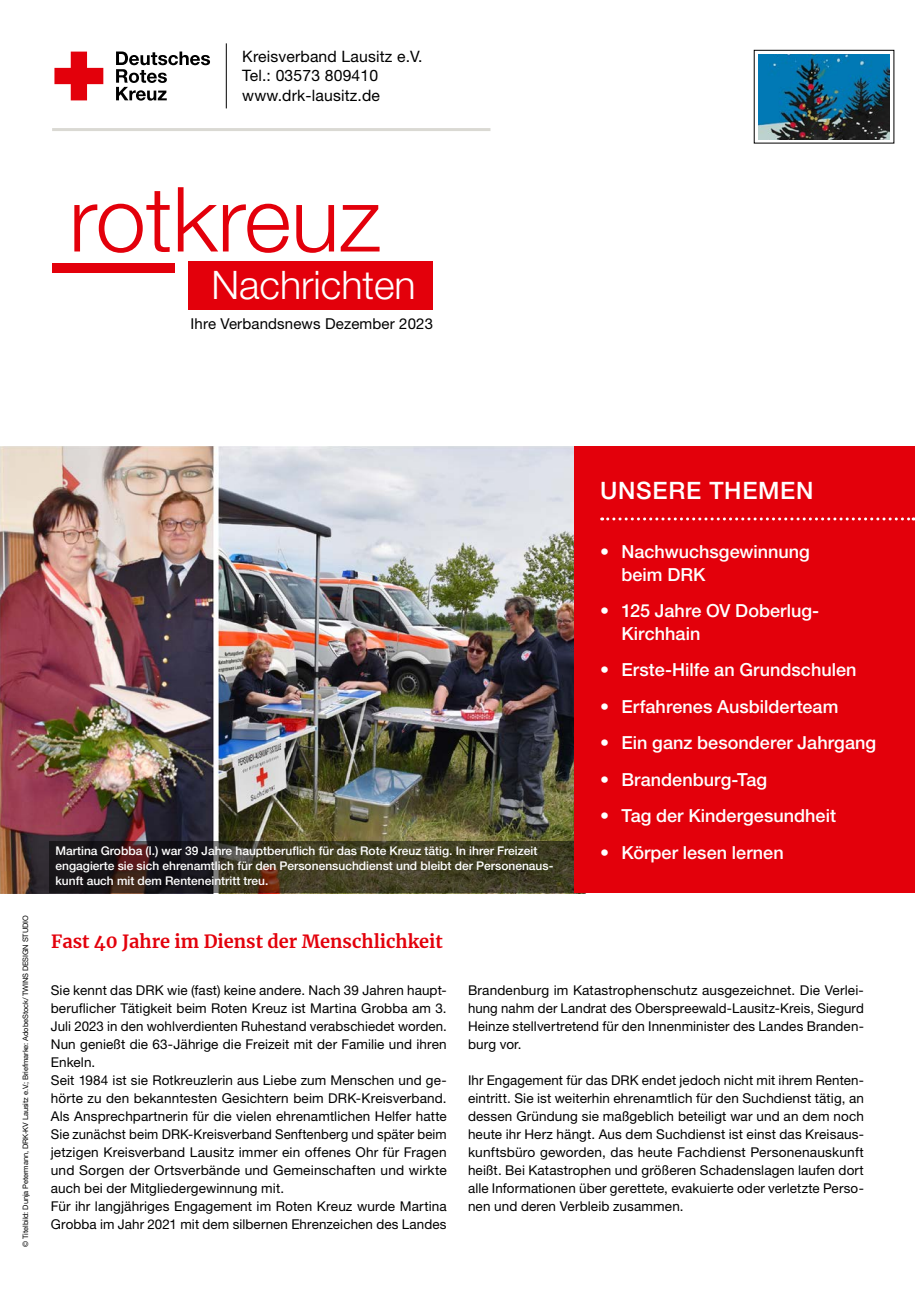
<style>
.page{position:relative;width:915px;height:1297px;background:#fff}
.page>*{position:absolute;margin:0;border:0;box-sizing:border-box;transform-origin:0 0}
.t1{font:300 90px "Helvetica Neue LT Std";color:#e3000b}
.t2{font:300 39.3px "Helvetica Neue LT Pro";color:#fff}
.t3{font:500 24px "Helvetica Neue LT Pro";letter-spacing:.03em;color:#fff}
.t4{font:500 18px/22.5px "Helvetica Neue LT Pro";color:#fff}
.t5{font:700 18px "Merriweather";color:#e3000b}
.t6{font:15.75px "Helvetica Neue LT Pro";letter-spacing:.01em;color:#000}
.t7{font:15px "Helvetica Neue LT Pro";letter-spacing:.01em;color:#000}
.MGB_Copy{font:13.5px/18px "Helvetica Neue LT Pro";letter-spacing:.01em;color:#000;text-align:justify}
.MGB_BU{font:500 12px/15px "Helvetica Neue LT Pro";color:#fff}
.MGB_Fotocredits{font:7.5px "Helvetica Neue LT Pro";letter-spacing:-.015em;color:#000}
</style>
<div class="page">
<img style="left:0;top:446px;width:574px;height:447px">
<svg style="left:50px;top:841px;width:524px;height:52px;background:#383121"></svg>
<div style="left:574px;top:446px;width:340px;height:447px;background:#e3000b"></div>
<svg style="left:601px;top:517px;width:312px;height:3px"></svg>
<svg style="left:54px;top:52px;width:49px;height:48px"></svg>
<svg style="left:116px;top:52px;width:94px;height:49px"></svg>
<hr style="left:52px;top:128px;width:438px;height:3px;background:#dad9d3">
<hr style="left:226px;top:43px;width:1px;height:65px;background:#000">
<div style="left:188px;top:261px;width:244px;height:49px;background:#e3000b"></div>
<div style="left:52px;top:263px;width:122px;height:9px;background:#e3000b"></div>
<div style="left:753px;top:50px;width:140px;height:93px;border:1px solid #000"></div>
<img style="left:758px;top:54px;width:131px;height:85px">
<p class="t6" style="left:242px;top:47px;width:181px">Kreisverband Lausitz e.V.</p>
<p class="t6" style="left:242px;top:66px;width:137px">Tel.: 03573 809410</p>
<p class="t6" style="left:242px;top:85px;width:139px">www.drk-lausitz.de</p>
<p class="t1" style="left:69px;top:164px;width:313px">rotkreuz</p>
<p class="t2" style="left:211px;top:261px;width:206px">Nachrichten</p>
<p class="t7" style="left:190px;top:314px;width:244px">Ihre Verbandsnews Dezember 2023</p>
<p class="MGB_Fotocredits" style="left:21px;top:1247px;width:333px;rotate:-90deg">© Titelbild: Dunja Petermann, DRK-KV Lausitz e.V.; Briefmarke: AdobeStock/TWINS DESIGN STUDIO</p>
<p class="MGB_BU" style="left:55px;top:843px;width:499px">Martina Grobba (l.) war 39 Jahre hauptberuflich für das Rote Kreuz tätig. In ihrer Freizeit engagierte sie sich ehrenamtlich für den Personensuchdienst und bleibt der Personenaus&shy;kunft auch mit dem Renteneintritt treu.</p>
<p class="t5" style="left:51px;top:929px;width:393px">Fast 40 Jahre im Dienst der Menschlichkeit</p>
<p class="t3" style="left:600px;top:476px;width:215px">UNSERE THEMEN</p>
<p class="t4" style="left:621px;top:540px;width:190px;text-indent:-21px">• Nachwuchsgewinnung beim DRK</p>
<p class="t4" style="left:621px;top:599px;width:199px;text-indent:-21px">• 125 Jahre OV Doberlug-<br>Kirchhain</p>
<p class="t4" style="left:600px;top:658px;width:258px">• Erste-Hilfe an Grundschulen</p>
<p class="t4" style="left:600px;top:695px;width:239px">• Erfahrenes Ausbilderteam</p>
<p class="t4" style="left:600px;top:731px;width:277px">• Ein ganz besonderer Jahrgang</p>
<p class="t4" style="left:600px;top:768px;width:168px">• Brandenburg-Tag</p>
<p class="t4" style="left:600px;top:804px;width:237px">• Tag der Kindergesundheit</p>
<p class="t4" style="left:600px;top:841px;width:185px">• Körper lesen lernen</p>
<p class="MGB_Copy" style="left:51px;top:980px;width:397px">Sie kennt das DRK wie (fast) keine andere. Nach 39 Jahren haupt&shy;beruflicher Tätigkeit beim Roten Kreuz ist Martina Grobba am 3.<br>Juli 2023 in den wohlverdienten Ruhestand verabschiedet worden.<br>Nun genießt die 63-Jährige die Freizeit mit der Familie und ihren Enkeln.</p>
<p class="MGB_Copy" style="left:51px;top:1070px;width:397px">Seit 1984 ist sie Rotkreuzlerin aus Liebe zum Menschen und ge&shy;hörte zu den bekanntesten Gesichtern beim DRK-Kreisverband.<br>Als Ansprechpartnerin für die vielen ehrenamtlichen Helfer hatte Sie zunächst beim DRK-Kreisverband Senftenberg und später beim jetzigen Kreisverband Lausitz immer ein offenes Ohr für Fragen und Sorgen der Ortsverbände und Gemeinschaften und wirkte auch bei der Mitgliedergewinnung mit.</p>
<p class="MGB_Copy" style="left:51px;top:1196px;width:397px">Für ihr langjähriges Engagement im Roten Kreuz wurde Martina<br>Grobba im Jahr 2021 mit dem silbernen Ehrenzeichen des Landes</p>
<p class="MGB_Copy" style="left:468px;top:980px;width:397px">Brandenburg im Katastrophenschutz ausgezeichnet. Die Verlei&shy;hung nahm der Landrat des Oberspreewald-Lausitz-Kreis, Siegurd Heinze stellvertretend für den Innenminister des Landes Branden&shy;burg vor.</p>
<p class="MGB_Copy" style="left:468px;top:1070px;width:397px">Ihr Engagement für das DRK endet jedoch nicht mit ihrem Renten&shy;eintritt. Sie ist weiterhin ehrenamtlich für den Suchdienst tätig, an dessen Gründung sie maßgeblich beteiligt war und an dem noch heute ihr Herz hängt. Aus dem Suchdienst ist einst das Kreisaus&shy;kunftsbüro geworden, das heute Fachdienst Personenauskunft heißt. Bei Katastrophen und größeren Schadenslagen laufen dort alle Informationen über gerettete, evakuierte oder verletzte Perso&shy;nen und deren Verbleib zusammen.</p>
</div>
